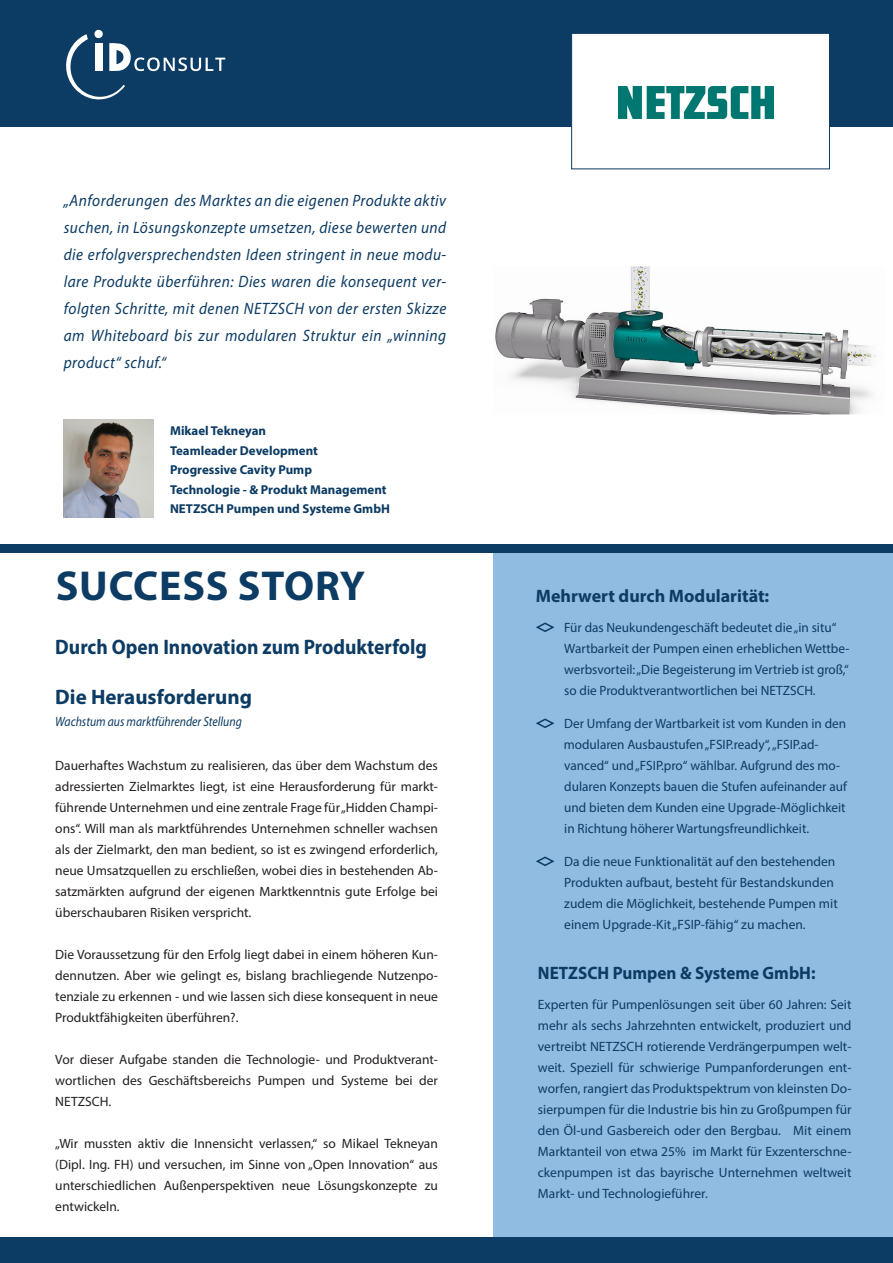
<style>
.page{position:relative;width:893px;height:1263px;background:#fff}
.page>*{position:absolute;margin:0;border:0;box-sizing:border-box;transform-origin:0 0}
.t1{font:700 42px "Myriad Pro";letter-spacing:.02em;color:#0c3b63}
.Sub-Headline_dick{font:700 21px "Myriad Pro";color:#0c3b63;scale:.93 1}
.Sub-Headline_dick-2{font:700 21px "Myriad Pro";color:#0c3b63}
.Sub-Headline_dick-3{font:700 18px "Myriad Pro";color:#0c3b63;scale:.95 1}
.Sub-Headline_dick-4{font:700 18px "Myriad Pro";color:#0c3b63}
.Sub-Headline_dünn{font:italic 16.5px/27px "Myriad Pro";letter-spacing:.03em;color:#0c3b63;text-align:justify;scale:.93 1}
.Fließtext{font:13.5px/21px "Myriad Pro";color:#0c3b63}
.Fließtext-2{font:13.5px/21px "Myriad Pro";color:#231f20;text-align:justify}
.Fließtext-3{font:italic 13.5px "Myriad Pro";color:#0c3b63;scale:.87 1}
.Fließtext-4{font:700 12.9px "Myriad Pro";color:#0c3b63}
</style>
<div class="page">
<img style="left:495px;top:266px;width:382px;height:149px">
<div style="left:0;top:0;width:893px;height:126px;background:#0c3b63"></div>
<div style="left:493px;top:553px;width:400px;height:684px;background:#91bce1"></div>
<svg style="left:536px;top:622px;width:19px;height:10px"></svg>
<svg style="left:536px;top:718px;width:19px;height:10px"></svg>
<svg style="left:536px;top:856px;width:19px;height:10px"></svg>
<div style="left:571px;top:33px;width:259px;height:136px;background:#fff;border:1px solid #0c3b63"></div>
<div style="left:0;top:544px;width:893px;height:9px;background:#0c3b63"></div>
<div style="left:0;top:1237px;width:893px;height:26px;background:#0c3b63"></div>
<svg style="left:66px;top:30px;width:159px;height:69px"></svg>
<img style="left:64px;top:419px;width:89px;height:98px">
<img style="left:619px;top:86px;width:154px;height:32px">
<p class="Sub-Headline_dünn" style="left:64px;top:187px;width:413px">„Anforderungen des Marktes an die eigenen Produkte aktiv suchen, in Lösungskonzepte umsetzen, diese bewerten und die erfolgversprechendsten Ideen stringent in neue modu&shy;lare Produkte überführen: Dies waren die konsequent ver&shy;folgten Schritte, mit denen NETZSCH von der ersten Skizze am Whiteboard bis zur modularen Struktur ein „winning product“ schuf.“</p>
<p class="Fließtext-4" style="left:170px;top:423px;width:98px">Mikael Tekneyan</p>
<p class="Fließtext-4" style="left:170px;top:442px;width:149px">Teamleader Development</p>
<p class="Fließtext-4" style="left:170px;top:462px;width:143px">Progressive Cavity Pump</p>
<p class="Fließtext-4" style="left:170px;top:481px;width:218px">Technologie - &amp; Produkt Management</p>
<p class="Fließtext-4" style="left:170px;top:501px;width:221px">NETZSCH Pumpen und Systeme GmbH</p>
<p class="t1" style="left:56px;top:559px;width:311px">SUCCESS STORY</p>
<p class="Sub-Headline_dick" style="left:55px;top:633px;width:401px">Durch Open Innovation zum Produkterfolg</p>
<p class="Sub-Headline_dick-2" style="left:55px;top:683px;width:198px">Die Herausforderung</p>
<p class="Fließtext-3" style="left:55px;top:713px;width:216px">Wachstum aus marktführender Stellung</p>
<p class="Fließtext-2" style="left:55px;top:754px;width:384px">Dauerhaftes Wachstum zu realisieren, das über dem Wachstum des adressierten Zielmarktes liegt, ist eine Herausforderung für markt&shy;führende Unternehmen und eine zentrale Frage für „Hidden Champi&shy;ons“. Will man als marktführendes Unternehmen schneller wachsen als der Zielmarkt, den man bedient, so ist es zwingend erforderlich, neue Umsatzquellen zu erschließen, wobei dies in bestehenden Ab&shy;satzmärkten aufgrund der eigenen Marktkenntnis gute Erfolge bei überschaubaren Risiken verspricht.</p>
<p class="Fließtext-2" style="left:55px;top:943px;width:384px">Die Voraussetzung für den Erfolg liegt dabei in einem höheren Kun&shy;dennutzen. Aber wie gelingt es, bislang brachliegende Nutzenpo&shy;tenziale zu erkennen - und wie lassen sich diese konsequent in neue Produktfähigkeiten überführen?.</p>
<p class="Fließtext-2" style="left:55px;top:1048px;width:384px">Vor dieser Aufgabe standen die Technologie- und Produktverant&shy;wortlichen des Geschäftsbereichs Pumpen und Systeme bei der NETZSCH.</p>
<p class="Fließtext-2" style="left:55px;top:1132px;width:384px">„Wir mussten aktiv die Innensicht verlassen,“ so Mikael Tekneyan (Dipl. Ing. FH) und versuchen, im Sinne von „Open Innovation“ aus unterschiedlichen Außenperspektiven neue Lösungskonzepte zu entwickeln.</p>
<p class="Sub-Headline_dick-4" style="left:536px;top:584px;width:235px">Mehrwert durch Modularität:</p>
<p class="Fließtext" style="left:564px;top:617px;width:287px">Für das Neukundengeschäft bedeutet die „in situ“ Wartbarkeit der Pumpen einen erheblichen Wettbe&shy;werbsvorteil: „Die Begeisterung im Vertrieb ist groß,“ so die Produktverantwortlichen bei NETZSCH.</p>
<p class="Fließtext" style="left:564px;top:713px;width:283px">Der Umfang der Wartbarkeit ist vom Kunden in den</p>
<p class="Fließtext" style="left:564px;top:734px;width:285px">modularen Ausbaustufen „FSIP.ready“, „FSIP.ad&shy;vanced“ und „FSIP.pro“ wählbar. Aufgrund des mo&shy;dularen Konzepts bauen die Stufen aufeinander auf und bieten dem Kunden eine Upgrade-Möglichkeit in Richtung höherer Wartungsfreundlichkeit.</p>
<p class="Fließtext" style="left:564px;top:851px;width:275px">Da die neue Funktionalität auf den bestehenden Produkten aufbaut, besteht für Bestandskunden zudem die Möglichkeit, bestehende Pumpen mit einem Upgrade-Kit „FSIP-fähig“ zu machen.</p>
<p class="Sub-Headline_dick-3" style="left:538px;top:961px;width:294px">NETZSCH Pumpen &amp; Systeme GmbH:</p>
<p class="Fließtext" style="left:538px;top:993px;width:315px;text-align:justify">Experten für Pumpenlösungen seit über 60 Jahren: Seit mehr als sechs Jahrzehnten entwickelt, produziert und vertreibt NETZSCH rotierende Verdrängerpumpen welt&shy;weit. Speziell für schwierige Pumpanforderungen ent&shy;worfen, rangiert das Produktspektrum von kleinsten Do&shy;sierpumpen für die Industrie bis hin zu Großpumpen für den Öl-und Gasbereich oder den Bergbau. Mit einem Marktanteil von etwa 25% im Markt für Exzenterschne&shy;ckenpumpen ist das bayrische Unternehmen weltweit Markt- und Technologieführer.</p>
</div>
